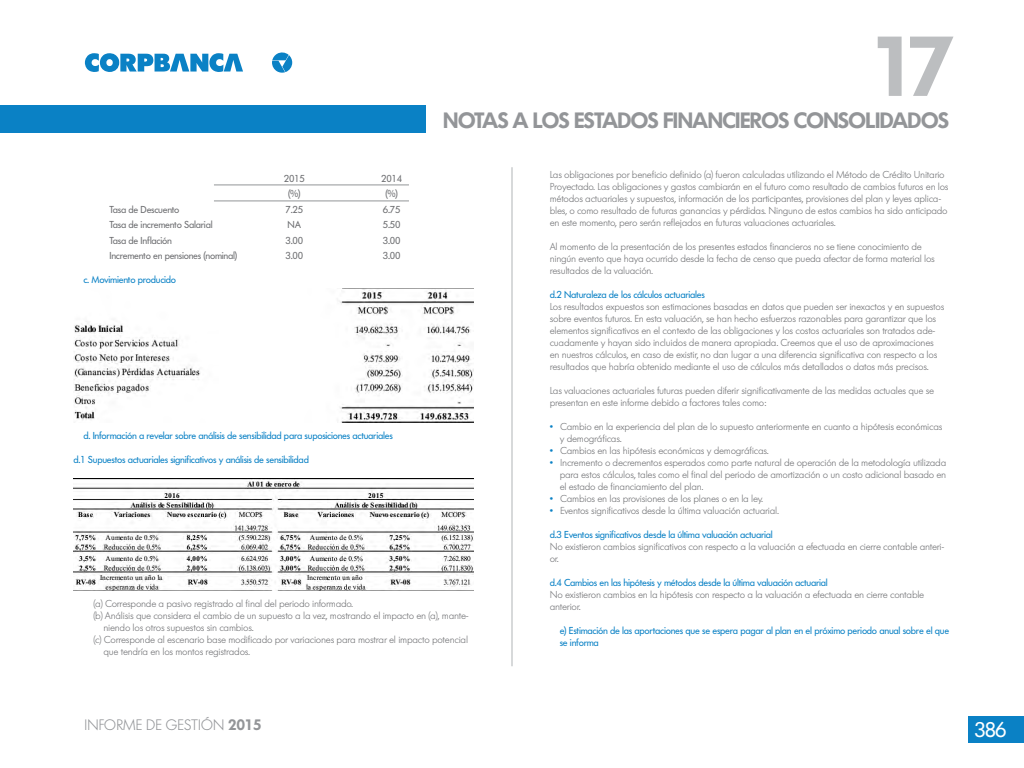
<style>
.page{position:relative;width:1024px;height:768px;background:#fff}
.page>*{position:absolute;margin:0;border:0;box-sizing:border-box;transform-origin:0 0}
.t1{font:600 84px "Futura BQ";color:#bcbec0}
.t2{font:600 22px "Futura BQ";letter-spacing:-.05em;color:#939598}
.t3{font:21px "Futura BQ";color:#fff}
.t4{font:300 15px "Futura BQ";letter-spacing:-.025em;color:#939598}
.t5{font:300 10px/12px "Futura BQ";letter-spacing:-.025em;color:#6d6e71}
.t6{font:10px/12px "Futura BQ";letter-spacing:-.025em;color:#0a81c5}
.t7{font:10px "Futura BQ";letter-spacing:-.025em;color:#6d6e71}
.s1{font-weight:400;color:#0a81c5}
.s2{font-weight:600}
</style>
<div class="page">
<svg style="left:272px;top:52px;width:20px;height:21px"></svg>
<svg style="left:85px;top:53px;width:158px;height:19px"></svg>
<div style="left:0;top:105px;width:426px;height:27px;background:#0a81c5"></div>
<div style="left:968px;top:716px;width:56px;height:26px;background:#0a81c5"></div>
<hr style="left:511px;top:167px;width:1px;height:499px;background:#b1b4b6">
<img style="left:73px;top:288px;width:401px;height:135px">
<hr style="left:214px;top:185px;width:195px;height:1px;background:#939598">
<hr style="left:214px;top:201px;width:195px;height:1px;background:#939598">
<img style="left:73px;top:479px;width:401px;height:112px">
<h1 class="t1" style="left:870px;top:12px;width:87px">17</h1>
<h2 class="t2" style="left:443px;top:106px;width:508px">NOTAS A LOS ESTADOS FINANCIEROS CONSOLIDADOS</h2>
<p class="t7" style="left:284px;top:172px;width:22px">2015</p>
<p class="t7" style="left:381px;top:172px;width:22px">2014</p>
<p class="t7" style="left:288px;top:187px;width:14px">(%)</p>
<p class="t7" style="left:385px;top:187px;width:14px">(%)</p>
<p class="t7" style="left:110px;top:203px;width:72px">Tasa de Descuento</p>
<p class="t7" style="left:286px;top:203px;width:19px">7.25</p>
<p class="t7" style="left:383px;top:203px;width:19px">6.75</p>
<p class="t7" style="left:110px;top:218px;width:105px">Tasa de incremento Salarial</p>
<p class="t7" style="left:288px;top:218px;width:15px">NA</p>
<p class="t7" style="left:383px;top:218px;width:19px">5.50</p>
<p class="t7" style="left:110px;top:234px;width:64px">Tasa de Inflación</p>
<p class="t7" style="left:286px;top:234px;width:19px">3.00</p>
<p class="t7" style="left:383px;top:234px;width:19px">3.00</p>
<p class="t7" style="left:110px;top:249px;width:129px">Incremento en pensiones (nominal)</p>
<p class="t7" style="left:286px;top:249px;width:19px">3.00</p>
<p class="t7" style="left:383px;top:249px;width:19px">3.00</p>
<p class="t6" style="left:83px;top:274px;width:94px">c. Movimiento producido</p>
<p class="t6" style="left:83px;top:430px;width:311px">d. Información a revelar sobre análisis de sensibilidad para suposiciones actuariales</p>
<p class="t6" style="left:73px;top:454px;width:237px">d.1 Supuestos actuariales significativos y análisis de sensibilidad</p>
<p class="t5" style="left:93px;top:598px;width:261px">(a) Corresponde a pasivo registrado al final del periodo informado.</p>
<p class="t5" style="left:93px;top:610px;width:377px">(b) Análisis que considera el cambio de un supuesto a la vez, mostrando el impacto en (a), mante-</p>
<p class="t5" style="left:103px;top:622px;width:152px">niendo los otros supuestos sin cambios.</p>
<p class="t5" style="left:93px;top:634px;width:376px">(c) Corresponde al escenario base modificado por variaciones para mostrar el impacto potencial</p>
<p class="t5" style="left:103px;top:646px;width:148px">que tendría en los montos registrados.</p>
<p class="t5" style="left:550px;top:168px;width:400px">Las obligaciones por beneficio definido (a) fueron calculadas utilizando el Método de Crédito Unitario Proyectado. Las obligaciones y gastos cambiarán en el futuro como resultado de cambios futuros en los métodos actuariales y supuestos, información de los participantes, provisiones del plan y leyes aplica&shy;bles, o como resultado de futuras ganancias y pérdidas. Ninguno de estos cambios ha sido anticipado en este momento, pero serán reflejados en futuras valuaciones actuariales.</p>
<p class="t5" style="left:550px;top:240px;width:387px">Al momento de la presentación de los presentes estados financieros no se tiene conocimiento de ningún evento que haya ocurrido desde la fecha de censo que pueda afectar de forma material los resultados de la valuación.</p>
<p class="t6" style="left:550px;top:288px;width:157px">d.2 Naturaleza de los cálculos actuariales</p>
<p class="t5" style="left:550px;top:300px;width:396px">Los resultados expuestos son estimaciones basadas en datos que pueden ser inexactos y en supuestos sobre eventos futuros. En esta valuación, se han hecho esfuerzos razonables para garantizar que los elementos significativos en el contexto de las obligaciones y los costos actuariales son tratados ade&shy;cuadamente y hayan sido incluidos de manera apropiada. Creemos que el uso de aproximaciones en nuestros cálculos, en caso de existir, no dan lugar a una diferencia significativa con respecto a los resultados que habría obtenido mediante el uso de cálculos más detallados o datos más precisos.</p>
<p class="t5" style="left:550px;top:384px;width:386px">Las valuaciones actuariales futuras pueden diferir significativamente de las medidas actuales que se presentan en este informe debido a factores tales como:</p>
<p class="t5" style="left:560px;top:420px;width:384px;text-indent:-10px"><span class="s1">•</span> Cambio en la experiencia del plan de lo supuesto anteriormente en cuanto a hipótesis económicas y demográficas.</p>
<p class="t5" style="left:550px;top:444px;width:221px"><span class="s1">•</span> Cambios en las hipótesis económicas y demográficas.</p>
<p class="t5" style="left:560px;top:456px;width:388px;text-align:justify;text-indent:-10px"><span class="s1">•</span> Incremento o decrementos esperados como parte natural de operación de la metodología utilizada para estos cálculos, tales como el final del periodo de amortización o un costo adicional basado en el estado de financiamiento del plan.</p>
<p class="t5" style="left:550px;top:492px;width:215px"><span class="s1">•</span> Cambios en las provisiones de los planes o en la ley.</p>
<p class="t5" style="left:550px;top:504px;width:231px"><span class="s1">•</span> Eventos significativos desde la última valuación actuarial.</p>
<p class="t6" style="left:550px;top:528px;width:225px">d.3 Eventos significativos desde la última valuación actuarial</p>
<p class="t5" style="left:550px;top:540px;width:396px">No existieron cambios significativos con respecto a la valuación a efectuada en cierre contable anteri&shy;or.</p>
<p class="t6" style="left:550px;top:576px;width:280px">d.4 Cambios en las hipótesis y métodos desde la última valuación actuarial</p>
<p class="t5" style="left:550px;top:588px;width:376px">No existieron cambios en la hipótesis con respecto a la valuación a efectuada en cierre contable anterior.</p>
<p class="t6" style="left:560px;top:624px;width:391px">e) Estimación de las aportaciones que se espera pagar al plan en el próximo periodo anual sobre el que se informa</p>
<h3 class="t4" style="left:84px;top:715px;width:179px">INFORME DE GESTIÓN <span class="s2">2015</span></h3>
<h3 class="t3" style="left:974px;top:716px;width:33px">386</h3>
</div>
